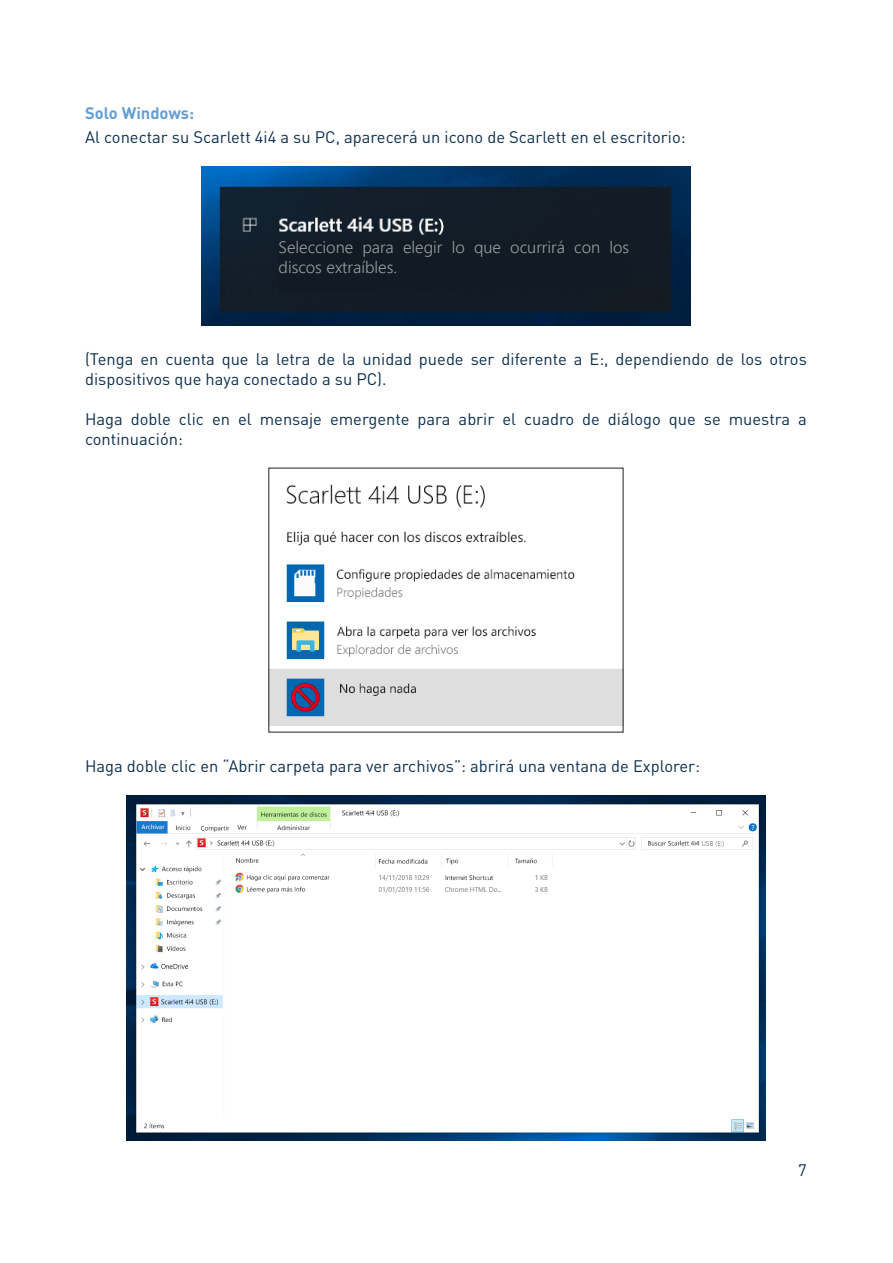
<style>
.page{position:relative;width:893px;height:1263px;background:#fff}
.page>*{position:absolute;margin:0;border:0;box-sizing:border-box;transform-origin:0 0}
.Body_Text{font:16.5px/19.8px "DIN Pro";color:#0e2f4e}
.TOC_heads_2{font:300 16.5px/19.8px "Segoe UI";color:#999da1}
.Subheads{font:700 16.5px "DIN Pro";color:#669fd5}
</style>
<div class="page">
<img style="left:201px;top:166px;width:490px;height:160px">
<img style="left:270px;top:484px;width:351px;height:242px">
<img style="left:127px;top:795px;width:638px;height:345px">
<div style="left:279px;top:241px;width:350px;height:52px;background:#121b24"></div>
<p class="Subheads" style="left:85px;top:99px;width:111px">Solo Windows:</p>
<p class="Body_Text" style="left:85px;top:127px;width:602px">Al conectar su Scarlett 4i4 a su PC, aparecerá un icono de Scarlett en el escritorio:</p>
<p class="TOC_heads_2" style="left:279px;top:236px;width:352px">Seleccione para elegir lo que ocurrirá con los discos extraíbles.</p>
<p class="Body_Text" style="left:85px;top:349px;width:723px">(Tenga en cuenta que la letra de la unidad puede ser diferente a E:, dependiendo de los otros dispositivos que haya conectado a su PC).</p>
<p class="Body_Text" style="left:85px;top:408px;width:723px">Haga doble clic en el mensaje emergente para abrir el cuadro de diálogo que se muestra a continuación:</p>
<p class="Body_Text" style="left:85px;top:755px;width:617px">Haga doble clic en “Abrir carpeta para ver archivos”: abrirá una ventana de Explorer:</p>
<p class="Body_Text" style="left:798px;top:1159px;width:10px">7</p>
</div>
